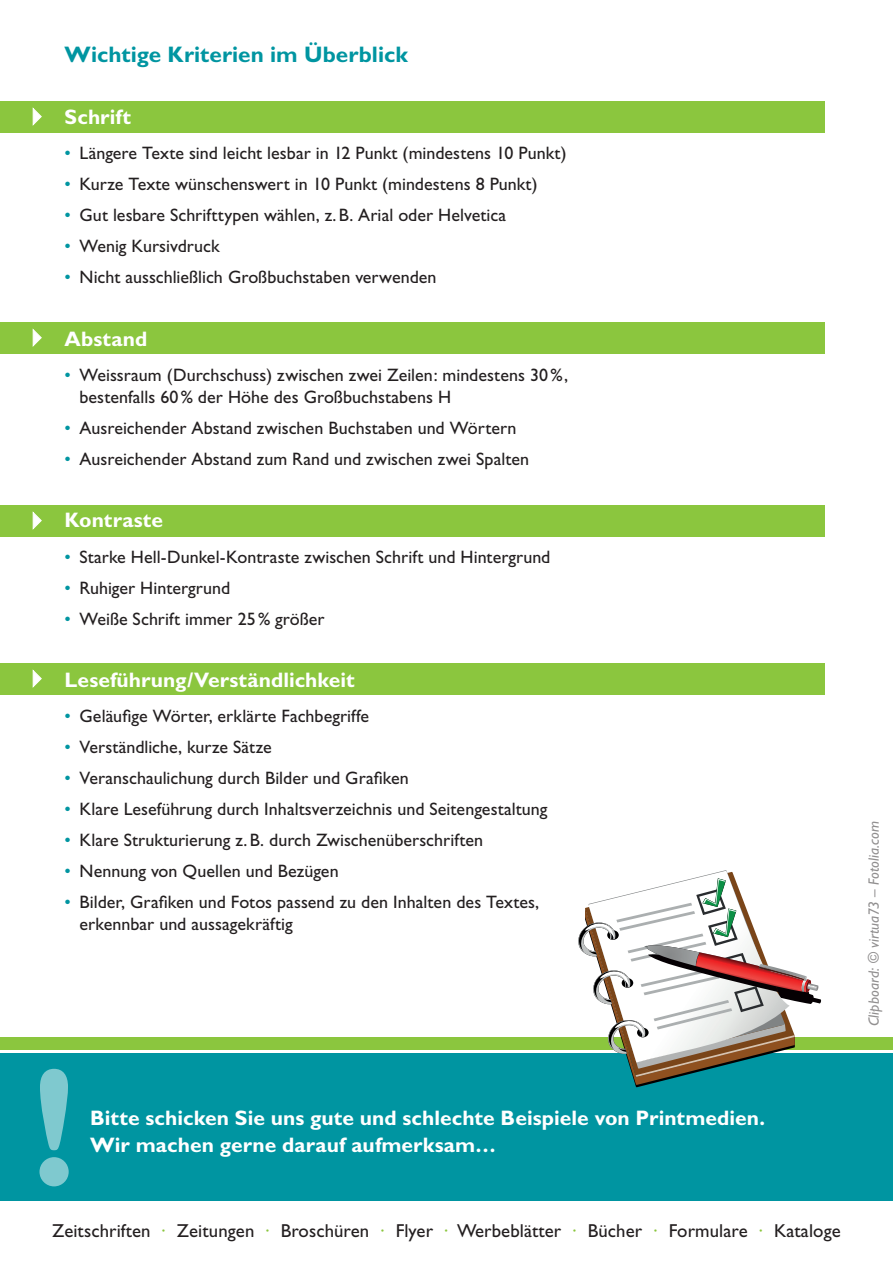
<style>
.page{position:relative;width:893px;height:1263px;background:#fff}
.page>*{position:absolute;margin:0;border:0;box-sizing:border-box;transform-origin:0 0}
.t1{font:700 168px "Gill Sans";color:#fff}
.t2{font:700 22.5px "Gill Sans";letter-spacing:.005em;color:#0095a1}
.t3{font:700 21px/27px "Gill Sans";letter-spacing:.005em;color:#fff}
.t4{font:18.75px "Gill Sans";letter-spacing:.005em;color:#231f20}
.t5{font:18px/22.5px "Gill Sans";color:#231f20}
.t6{font:italic 15px "Gill Sans";letter-spacing:.005em;color:#231f20}
.s1{color:#0095a1}
.s2{color:#8bc63e}
</style>
<div class="page">
<div style="left:0;top:322px;width:825px;height:31px;background:#8bc63e"></div>
<svg style="left:32px;top:328px;width:10px;height:19px"></svg>
<div style="left:0;top:505px;width:825px;height:31px;background:#8bc63e"></div>
<svg style="left:32px;top:511px;width:10px;height:19px"></svg>
<div style="left:0;top:663px;width:825px;height:31px;background:#8bc63e"></div>
<svg style="left:32px;top:669px;width:10px;height:19px"></svg>
<div style="left:0;top:101px;width:825px;height:31px;background:#8bc63e"></div>
<svg style="left:32px;top:107px;width:10px;height:19px"></svg>
<div style="left:0;top:1053px;width:893px;height:147px;background:#0095a1"></div>
<div style="left:0;top:1037px;width:893px;height:13px;background:#8bc63e"></div>
<svg style="left:578px;top:870px;width:243px;height:217px"></svg>
<p class="t2" style="left:65px;top:42px;width:345px">Wichtige Kriterien im Überblick</p>
<p class="t3" style="left:65px;top:104px;width:68px">Schrift</p>
<p class="t5" style="left:65px;top:142px;width:503px"><span class="s1">•</span> Längere Texte sind leicht lesbar in 12 Punkt (mindestens 10 Punkt)</p>
<p class="t5" style="left:65px;top:173px;width:475px"><span class="s1">•</span> Kurze Texte wünschenswert in 10 Punkt (mindestens 8 Punkt)</p>
<p class="t5" style="left:65px;top:204px;width:443px"><span class="s1">•</span> Gut lesbare Schrifttypen wählen, z.B. Arial oder Helvetica</p>
<p class="t5" style="left:65px;top:235px;width:156px"><span class="s1">•</span> Wenig Kursivdruck</p>
<p class="t5" style="left:65px;top:266px;width:373px"><span class="s1">•</span> Nicht ausschließlich Großbuchstaben verwenden</p>
<p class="t3" style="left:65px;top:325px;width:84px">Abstand</p>
<p class="t5" style="left:80px;top:364px;width:490px;text-indent:-15px"><span class="s1">•</span> Weissraum (Durchschuss) zwischen zwei Zeilen: mindestens 30%, bestenfalls 60% der Höhe des Großbuchstabens H</p>
<p class="t5" style="left:65px;top:417px;width:453px"><span class="s1">•</span> Ausreichender Abstand zwischen Buchstaben und Wörtern</p>
<p class="t5" style="left:65px;top:448px;width:466px"><span class="s1">•</span> Ausreichender Abstand zum Rand und zwischen zwei Spalten</p>
<p class="t3" style="left:65px;top:507px;width:100px">Kontraste</p>
<p class="t5" style="left:65px;top:545px;width:487px"><span class="s1">•</span> Starke Hell-Dunkel-Kontraste zwischen Schrift und Hintergrund</p>
<p class="t5" style="left:65px;top:576px;width:167px"><span class="s1">•</span> Ruhiger Hintergrund</p>
<p class="t5" style="left:65px;top:607px;width:262px"><span class="s1">•</span> Weiße Schrift immer 25% größer</p>
<p class="t3" style="left:65px;top:666px;width:292px">Leseführung/Verständlichkeit</p>
<p class="t5" style="left:65px;top:705px;width:306px"><span class="s1">•</span> Geläufige Wörter, erklärte Fachbegriffe</p>
<p class="t5" style="left:65px;top:736px;width:209px"><span class="s1">•</span> Verständliche, kurze Sätze</p>
<p class="t5" style="left:65px;top:767px;width:346px"><span class="s1">•</span> Veranschaulichung durch Bilder und Grafiken</p>
<p class="t5" style="left:65px;top:798px;width:484px"><span class="s1">•</span> Klare Leseführung durch Inhaltsverzeichnis und Seitengestaltung</p>
<p class="t5" style="left:65px;top:829px;width:420px"><span class="s1">•</span> Klare Strukturierung z.B. durch Zwischenüberschriften</p>
<p class="t5" style="left:65px;top:860px;width:276px"><span class="s1">•</span> Nennung von Quellen und Bezügen</p>
<p class="t5" style="left:80px;top:891px;width:461px;text-indent:-15px"><span class="s1">•</span> Bilder, Grafiken und Fotos passend zu den Inhalten des Textes, erkennbar und aussagekräftig</p>
<h1 class="t1" style="left:31px;top:1029px;width:47px">!</h1>
<p class="t3" style="left:90px;top:1104px;width:676px">Bitte schicken Sie uns gute und schlechte Beispiele von Printmedien.<br>Wir machen gerne darauf aufmerksam…</p>
<p class="t4" style="left:52px;top:1219px;width:790px">Zeitschriften <span class="s2">·</span> Zeitungen <span class="s2">·</span> Broschüren <span class="s2">·</span> Flyer <span class="s2">·</span> Werbeblätter <span class="s2">·</span> Bücher <span class="s2">·</span> Formulare <span class="s2">·</span> Kataloge</p>
<p class="t6" style="left:865px;top:1026px;width:206px;rotate:-90deg">Clipboard: © virtua73 – Fotolia.com</p>
</div>
